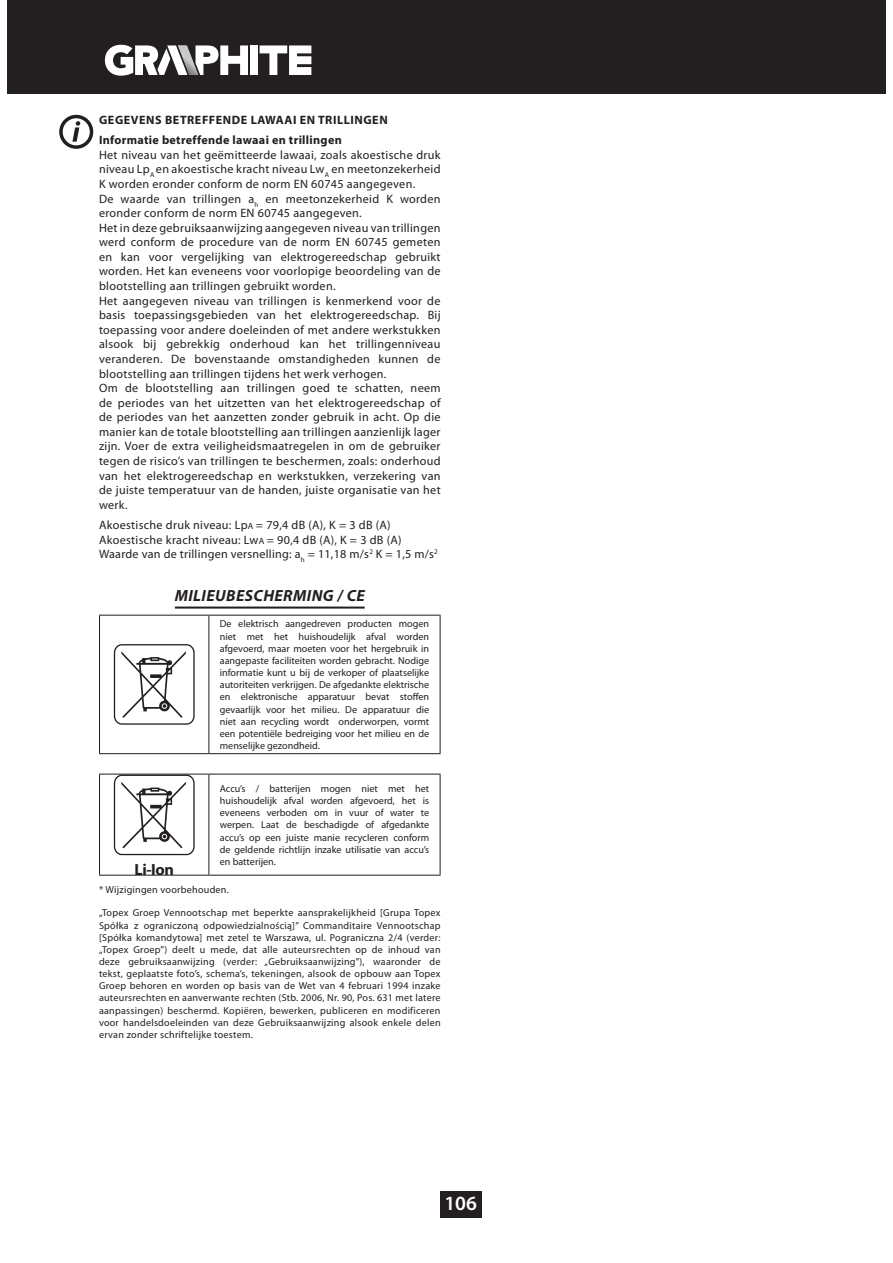
<style>
.page{position:relative;width:893px;height:1263px;background:#fff}
.page>*{position:absolute;margin:0;border:0;box-sizing:border-box;transform-origin:0 0}
.t1{font:600 20.25px "Myriad Pro";color:#fff}
.t2{font:italic 700 16.2px "Myriad Pro";letter-spacing:.025em;color:#231f20}
.t3{font:700 16.2px "Myriad Pro";color:#231f20}
.t4{font:12.15px/14.5px "Myriad Pro";letter-spacing:.025em;color:#231f20}
.t5{font:700 12.15px/20.2px "Myriad Pro";letter-spacing:.025em;color:#231f20}
.t6{font:10.05px/12.1px "Myriad Pro";color:#231f20;text-align:justify}
.t7{font:10.05px "Myriad Pro";letter-spacing:.025em;color:#231f20}
.s1{font-size:9.15px}
</style>
<div class="page">
<div style="left:440px;top:1191px;width:41px;height:26px;background:#231f20"></div>
<div style="left:7px;top:0;width:878px;height:93px;background:#231f20"></div>
<svg style="left:104px;top:44px;width:208px;height:32px"></svg>
<hr style="left:175px;top:607px;width:190px;height:2px;background:#231f20">
<hr style="left:99px;top:615px;width:342px;height:1px;background:#231f20">
<hr style="left:99px;top:753px;width:342px;height:1px;background:#231f20">
<hr style="left:99px;top:616px;width:1px;height:137px;background:#231f20">
<hr style="left:208px;top:616px;width:1px;height:137px;background:#231f20">
<hr style="left:440px;top:616px;width:1px;height:137px;background:#231f20">
<div style="left:114px;top:644px;width:81px;height:81px;border:1px solid #231f20;border-radius:8px"></div>
<svg style="left:121px;top:651px;width:65px;height:67px"></svg>
<hr style="left:99px;top:774px;width:342px;height:1px;background:#231f20">
<hr style="left:99px;top:875px;width:342px;height:1px;background:#231f20">
<hr style="left:99px;top:775px;width:1px;height:100px;background:#231f20">
<hr style="left:208px;top:775px;width:1px;height:100px;background:#231f20">
<hr style="left:440px;top:775px;width:1px;height:100px;background:#231f20">
<div style="left:114px;top:775px;width:81px;height:80px;border:1px solid #231f20;border-radius:8px"></div>
<svg style="left:121px;top:782px;width:65px;height:66px"></svg>
<svg style="left:72px;top:121px;width:8px;height:21px"></svg>
<div style="left:59px;top:115px;width:34px;height:34px;border:3px solid #231f20;border-radius:50%"></div>
<p class="t5" style="left:99px;top:111px;width:290px">GEGEVENS BETREFFENDE LAWAAI EN TRILLINGEN<br>Informatie betreffende lawaai en trillingen</p>
<p class="t4" style="left:99px;top:148px;width:343px">Het niveau van het geëmitteerde lawaai, zoals akoestische druk niveau Lp<sub>A</sub> en akoestische kracht niveau Lw<sub>A</sub> en meetonzekerheid K worden eronder conform de norm EN 60745 aangegeven.<br>De waarde van trillingen a<sub>h</sub> en meetonzekerheid K worden eronder conform de norm EN 60745 aangegeven.<br>Het in deze gebruiksaanwijzing aangegeven niveau van trillingen werd conform de procedure van de norm EN 60745 gemeten en kan voor vergelijking van elektrogereedschap gebruikt worden. Het kan eveneens voor voorlopige beoordeling van de blootstelling aan trillingen gebruikt worden.<br>Het aangegeven niveau van trillingen is kenmerkend voor de basis toepassingsgebieden van het elektrogereedschap. Bij toepassing voor andere doeleinden of met andere werkstukken alsook bij gebrekkig onderhoud kan het trillingenniveau veranderen. De bovenstaande omstandigheden kunnen de blootstelling aan trillingen tijdens het werk verhogen.<br>Om de blootstelling aan trillingen goed te schatten, neem de periodes van het uitzetten van het elektrogereedschap of de periodes van het aanzetten zonder gebruik in acht. Op die manier kan de totale blootstelling aan trillingen aanzienlijk lager zijn. Voer de extra veiligheidsmaatregelen in om de gebruiker tegen de risico’s van trillingen te beschermen, zoals: onderhoud van het elektrogereedschap en werkstukken, verzekering van de juiste temperatuur van de handen, juiste organisatie van het werk.</p>
<p class="t4" style="left:99px;top:518px;width:340px">Akoestische druk niveau: Lp<span class="s1">A</span> = 79,4 dB (A), K = 3 dB (A)<br>Akoestische kracht niveau: Lw<span class="s1">A</span> = 90,4 dB (A), K = 3 dB (A)<br>Waarde van de trillingen versnelling: a<sub>h</sub> = 11,18 m/s<sup>2</sup> K = 1,5 m/s<sup>2</sup></p>
<h2 class="t2" style="left:175px;top:586px;width:192px">MILIEUBESCHERMING / CE</h2>
<p class="t6" style="left:220px;top:619px;width:211px">De elektrisch aangedreven producten mogen niet met het huishoudelijk afval worden afgevoerd, maar moeten voor het hergebruik in aangepaste faciliteiten worden gebracht. Nodige informatie kunt u bij de verkoper of plaatselijke autoriteiten verkrijgen. De afgedankte elektrische en elektronische apparatuur bevat stoffen gevaarlijk voor het milieu. De apparatuur die niet aan recycling wordt onderworpen, vormt een potentiële bedreiging voor het milieu en de menselijke gezondheid.</p>
<p class="t6" style="left:220px;top:783px;width:211px">Accu’s / batterijen mogen niet met het huishoudelijk afval worden afgevoerd, het is eveneens verboden om in vuur of water te werpen. Laat de beschadigde of afgedankte accu’s op een juiste manie recycleren conform de geldende richtlijn inzake utilisatie van accu’s en batterijen.</p>
<p class="t7" style="left:99px;top:886px;width:131px">* Wijzigingen voorbehouden.</p>
<p class="t6" style="left:99px;top:908px;width:343px">„Topex Groep Vennootschap met beperkte aansprakelijkheid [Grupa Topex Spółka z ograniczoną odpowiedzialnością]” Commanditaire Vennootschap [Spółka komandytowa] met zetel te Warszawa, ul. Pograniczna 2/4 (verder: „Topex Groep”) deelt u mede, dat alle auteursrechten op de inhoud van deze gebruiksaanwijzing (verder: „Gebruiksaanwijzing”), waaronder de tekst, geplaatste foto’s, schema’s, tekeningen, alsook de opbouw aan Topex Groep behoren en worden op basis van de Wet van 4 februari 1994 inzake auteursrechten en aanverwante rechten (Stb. 2006, Nr. 90, Pos. 631 met latere aanpassingen) beschermd. Kopiëren, bewerken, publiceren en modificeren voor handelsdoeleinden van deze Gebruiksaanwijzing alsook enkele delen ervan zonder schriftelijke toestem.</p>
<h2 class="t3" style="left:135px;top:863px;width:41px">Li-Ion</h2>
<h1 class="t1" style="left:444px;top:1196px;width:34px">106</h1>
</div>
